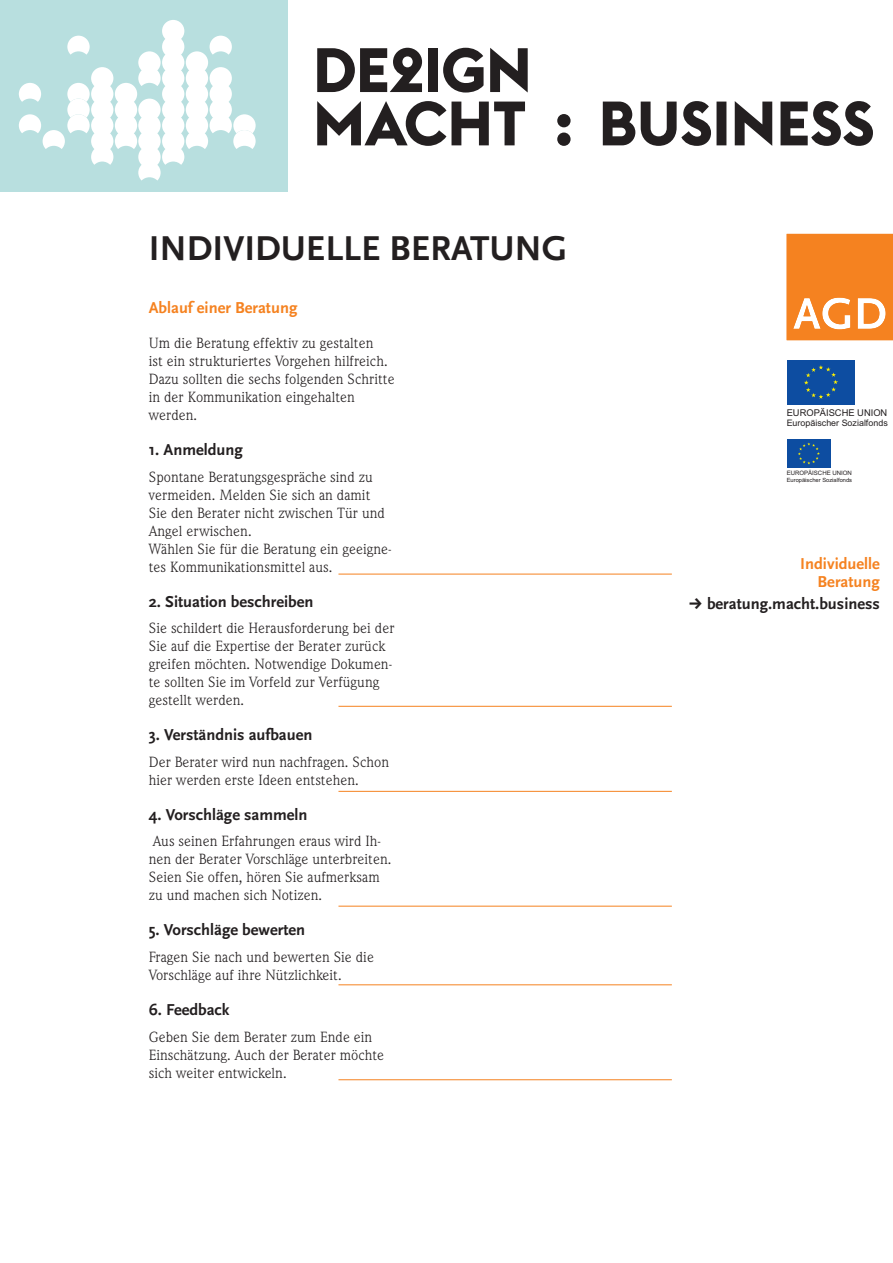
<style>
.page{position:relative;width:893px;height:1263px;background:#fff}
.page>*{position:absolute;margin:0;border:0;box-sizing:border-box;transform-origin:0 0}
.t1{font:700 36px "Scala Sans";color:#231f20}
.t2{font:700 16.5px "Scala Sans";color:#231f20}
.t3{font:700 16.5px/18px "Scala Sans";color:#f58220;text-align:right}
.t4{font:15px/18px "Weidemann IT Cby BT";color:#231f20}
.t5{font:9.3px "Arial";color:#231f20}
.t6{font:8.85px "Arial";color:#231f20}
.t7{font:6px "Arial";color:#231f20}
.t8{font:5.85px "Arial";color:#231f20}
.s1{font-family:"Fira Sans"}
</style>
<div class="page">
<div style="left:0;top:0;width:288px;height:191px;background:#b8dfdf"></div>
<svg style="left:317px;top:101px;width:208px;height:45px"></svg>
<svg style="left:317px;top:48px;width:105px;height:44px"></svg>
<div style="left:428px;top:48px;width:10px;height:44px;background:#231f20"></div>
<svg style="left:490px;top:48px;width:38px;height:45px"></svg>
<svg style="left:443px;top:48px;width:41px;height:45px"></svg>
<div style="left:557px;top:114px;width:14px;height:13px;background:#231f20;border-radius:50%"></div>
<div style="left:557px;top:133px;width:14px;height:13px;background:#231f20;border-radius:50%"></div>
<svg style="left:603px;top:101px;width:270px;height:45px"></svg>
<div style="left:162px;top:20px;width:22px;height:22px;background:#fff;border-radius:50%"></div>
<div style="left:162px;top:36px;width:22px;height:22px;background:#fff;border-radius:50%"></div>
<div style="left:162px;top:51px;width:22px;height:23px;background:#fff;border-radius:50%"></div>
<div style="left:138px;top:51px;width:23px;height:23px;background:#fff;border-radius:50%"></div>
<svg style="left:67px;top:36px;width:23px;height:19px"></svg>
<svg style="left:210px;top:36px;width:22px;height:19px"></svg>
<div style="left:186px;top:51px;width:22px;height:23px;background:#fff;border-radius:50%"></div>
<svg style="left:19px;top:67px;width:237px;height:114px"></svg>
<div style="left:787px;top:360px;width:67px;height:44px;background:#0d4da1"></div>
<svg style="left:804px;top:365px;width:34px;height:34px"></svg>
<div style="left:787px;top:439px;width:44px;height:29px;background:#0d4da1"></div>
<svg style="left:798px;top:442px;width:22px;height:22px"></svg>
<svg style="left:787px;top:234px;width:106px;height:106px;background:#f68f37"></svg>
<hr style="left:338px;top:574px;width:334px;height:1px;background:#f58220">
<hr style="left:338px;top:706px;width:334px;height:1px;background:#f58220">
<hr style="left:338px;top:791px;width:334px;height:1px;background:#f58220">
<hr style="left:338px;top:906px;width:334px;height:1px;background:#f58220">
<hr style="left:338px;top:984px;width:334px;height:1px;background:#f58220">
<hr style="left:338px;top:1079px;width:334px;height:1px;background:#f58220">
<h1 class="t1" style="left:149px;top:229px;width:420px">Indivi duelle Beratung</h1>
<p class="t3" style="left:149px;top:299px;width:150px">Ablauf einer Beratung</p>
<p class="t4" style="left:149px;top:334px;width:247px">Um die Beratung effektiv zu gestalten<br>ist ein strukturiertes Vorgehen hilfreich.<br>Dazu sollten die sechs folgenden Schritte in der Kommunikation eingehalten werden.</p>
<p class="t2" style="left:149px;top:441px;width:96px">1. Anmeldung</p>
<p class="t4" style="left:149px;top:467px;width:244px">Spontane Beratungsgespräche sind zu vermeiden. Melden Sie sich an damit Sie den Berater nicht zwischen Tür und Angel erwischen.<br>Wählen Sie für die Beratung ein geeigne&shy;tes Kommunikationsmittel aus.</p>
<p class="t2" style="left:149px;top:593px;width:166px">2. Situation beschreiben</p>
<p class="t4" style="left:149px;top:619px;width:247px">Sie schildert die Herausforderung bei der Sie auf die Expertise der Berater zurück greifen möchten. Notwendige Dokumen&shy;te sollten Sie im Vorfeld zur Verfügung gestellt werden.</p>
<p class="t2" style="left:149px;top:726px;width:165px">3. Verständnis aufbauen</p>
<p class="t4" style="left:149px;top:753px;width:242px">Der Berater wird nun nachfragen. Schon hier werden erste Ideen entstehen.</p>
<p class="t2" style="left:149px;top:806px;width:160px">4. Vorschläge sammeln</p>
<p class="t4" style="left:149px;top:832px;width:244px">Aus seinen Erfahrungen eraus wird Ih&shy;nen der Berater Vorschläge unterbreiten.<br>Seien Sie offen, hören Sie aufmerksam zu und machen sich Notizen.</p>
<p class="t2" style="left:149px;top:921px;width:158px">5. Vorschläge bewerten</p>
<p class="t4" style="left:149px;top:948px;width:227px">Fragen Sie nach und bewerten Sie die<br>Vorschläge auf ihre Nützlichkeit.</p>
<p class="t2" style="left:149px;top:1001px;width:82px">6. Feedback</p>
<p class="t4" style="left:149px;top:1027px;width:237px">Geben Sie dem Berater zum Ende ein<br>Einschätzung. Auch der Berater möchte sich weiter entwickeln.</p>
<p class="t5" style="left:787px;top:406px;width:102px">EUROPÄISCHE UNION</p>
<p class="t6" style="left:787px;top:417px;width:103px">Europäischer Sozialfonds</p>
<p class="t7" style="left:787px;top:469px;width:67px">EUROPÄISCHE UNION</p>
<p class="t8" style="left:787px;top:476px;width:67px">Europäischer Sozialfonds</p>
<p class="t3" style="left:800px;top:555px;width:81px">Individuelle<br>Beratung</p>
<p class="t2" style="left:688px;top:595px;width:193px"><span class="s1">→</span> beratung.macht.business</p>
</div>
